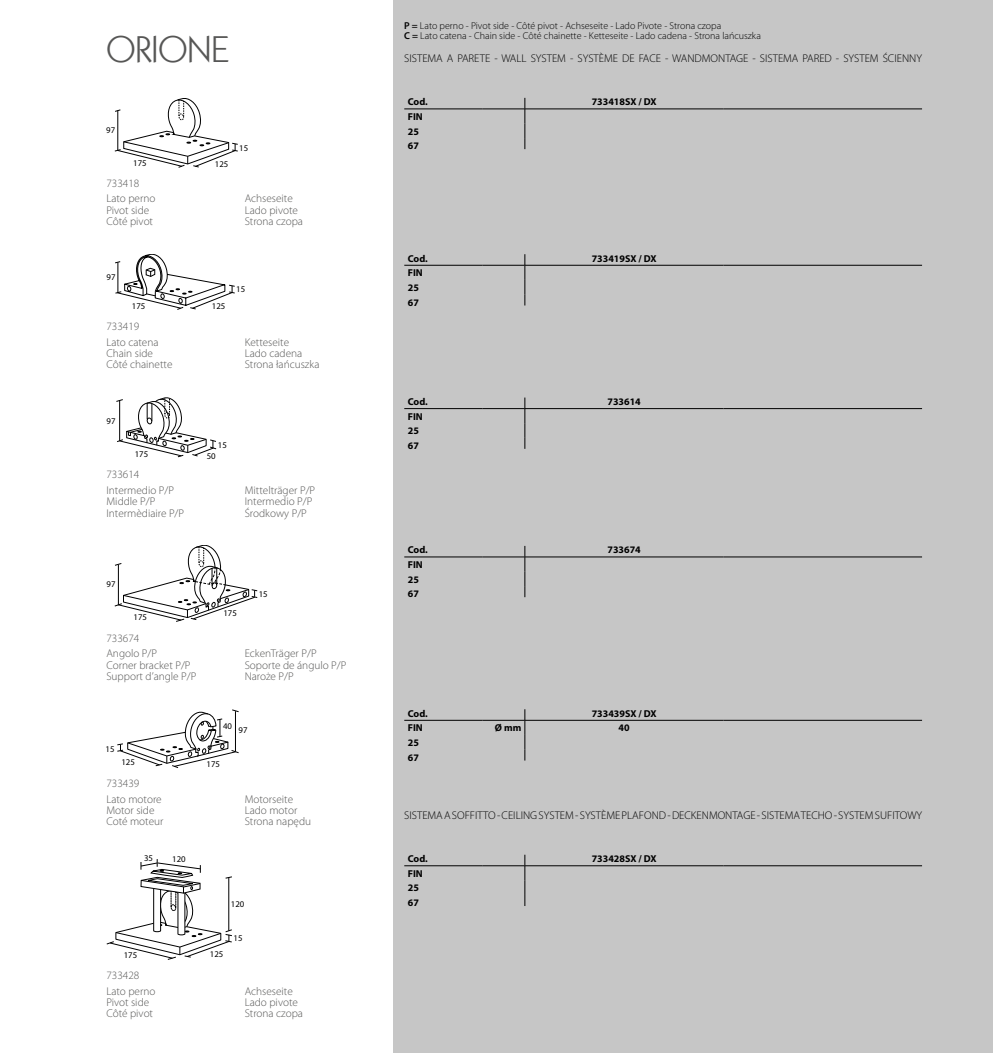
<style>
.page{position:relative;width:993px;height:1053px;background:#fff}
.page>*{position:absolute;margin:0;border:0;box-sizing:border-box;transform-origin:0 0}
.t1{font:37.5px "Kabel IT Cby BT";color:#575756}
.t2{font:300 11.25px/11.2px "Myriad Pro";color:#575756}
.t3{font:300 11.25px "Myriad Pro";color:#000}
.t4{font:300 10px/10.5px "Myriad Pro";color:#000}
.t5{font:700 10px/14.6px "Myriad Pro";color:#000}
.t6{font:8.75px "Myriad Pro";color:#000}
.s1{font-weight:600}
</style>
<div class="page">
<div style="left:393px;top:0;width:599px;height:1052px;background:#c6c6c6"></div>
<svg style="left:114px;top:98px;width:124px;height:70px"></svg>
<svg style="left:115px;top:254px;width:120px;height:56px"></svg>
<svg style="left:116px;top:397px;width:101px;height:60px"></svg>
<svg style="left:114px;top:545px;width:144px;height:77px"></svg>
<svg style="left:117px;top:709px;width:122px;height:59px"></svg>
<svg style="left:106px;top:859px;width:126px;height:101px"></svg>
<hr style="left:404px;top:109px;width:78px;height:1px;background:#000">
<hr style="left:482px;top:109px;width:42px;height:1px;background:#000">
<hr style="left:524px;top:109px;width:199px;height:1px;background:#000">
<hr style="left:723px;top:109px;width:198px;height:1px;background:#000">
<svg style="left:524px;top:98px;width:1px;height:51px"></svg>
<hr style="left:404px;top:265px;width:78px;height:1px;background:#000">
<hr style="left:482px;top:265px;width:42px;height:1px;background:#000">
<hr style="left:524px;top:265px;width:199px;height:1px;background:#000">
<hr style="left:723px;top:265px;width:198px;height:1px;background:#000">
<svg style="left:524px;top:254px;width:1px;height:51px"></svg>
<hr style="left:404px;top:408px;width:78px;height:1px;background:#000">
<hr style="left:482px;top:408px;width:42px;height:1px;background:#000">
<hr style="left:524px;top:408px;width:199px;height:1px;background:#000">
<hr style="left:723px;top:408px;width:198px;height:1px;background:#000">
<svg style="left:524px;top:397px;width:1px;height:52px"></svg>
<hr style="left:404px;top:556px;width:78px;height:1px;background:#000">
<hr style="left:482px;top:556px;width:42px;height:1px;background:#000">
<hr style="left:524px;top:556px;width:199px;height:1px;background:#000">
<hr style="left:723px;top:556px;width:198px;height:1px;background:#000">
<svg style="left:524px;top:546px;width:1px;height:51px"></svg>
<hr style="left:404px;top:720px;width:78px;height:1px;background:#000">
<hr style="left:482px;top:720px;width:42px;height:1px;background:#000">
<hr style="left:524px;top:720px;width:199px;height:1px;background:#000">
<hr style="left:723px;top:720px;width:198px;height:1px;background:#000">
<svg style="left:524px;top:709px;width:1px;height:51px"></svg>
<hr style="left:404px;top:865px;width:78px;height:1px;background:#000">
<hr style="left:482px;top:865px;width:42px;height:1px;background:#000">
<hr style="left:524px;top:865px;width:199px;height:1px;background:#000">
<hr style="left:723px;top:865px;width:198px;height:1px;background:#000">
<svg style="left:524px;top:854px;width:1px;height:51px"></svg>
<h1 class="t1" style="left:106px;top:26px;width:124px">ORIONE</h1>
<p class="t6" style="left:106px;top:124px;width:10px">97</p>
<p class="t6" style="left:133px;top:158px;width:15px">175</p>
<p class="t6" style="left:215px;top:158px;width:15px">125</p>
<p class="t6" style="left:239px;top:142px;width:10px">15</p>
<p class="t2" style="left:106px;top:175px;width:51px;line-height:15.5px">733418<br>Lato perno</p>
<p class="t2" style="left:106px;top:204px;width:48px">Pivot side<br>Côté pivot</p>
<p class="t2" style="left:244px;top:193px;width:60px">Achseseite<br>Lado pivote<br>Strona czopa</p>
<p class="t6" style="left:107px;top:272px;width:10px">97</p>
<p class="t6" style="left:132px;top:300px;width:15px">175</p>
<p class="t6" style="left:212px;top:300px;width:15px">125</p>
<p class="t6" style="left:236px;top:284px;width:10px">15</p>
<p class="t2" style="left:106px;top:318px;width:54px;line-height:15.5px">733419<br>Lato catena</p>
<p class="t2" style="left:106px;top:347px;width:68px">Chain side<br>Côté chainette</p>
<p class="t2" style="left:244px;top:336px;width:76px">Ketteseite<br>Lado cadena<br>Strona łańcuszka</p>
<p class="t6" style="left:107px;top:415px;width:10px">97</p>
<p class="t6" style="left:218px;top:440px;width:10px">15</p>
<p class="t6" style="left:135px;top:449px;width:15px">175</p>
<p class="t6" style="left:207px;top:450px;width:10px">50</p>
<p class="t2" style="left:106px;top:467px;width:69px;line-height:15.5px">733614<br>Intermedio P/P</p>
<p class="t2" style="left:106px;top:495px;width:79px">Middle P/P<br>Intermèdiaire P/P</p>
<p class="t2" style="left:244px;top:484px;width:72px">Mittelträger P/P<br>Intermedio P/P<br>Środkowy P/P</p>
<p class="t6" style="left:107px;top:578px;width:10px">97</p>
<p class="t6" style="left:133px;top:612px;width:15px">175</p>
<p class="t6" style="left:223px;top:608px;width:15px">175</p>
<p class="t6" style="left:259px;top:588px;width:10px">15</p>
<p class="t2" style="left:106px;top:630px;width:52px;line-height:15.5px">733674<br>Angolo P/P</p>
<p class="t2" style="left:106px;top:659px;width:92px">Corner bracket P/P<br>Support d’angle P/P</p>
<p class="t2" style="left:244px;top:648px;width:103px">EckenTräger P/P<br>Soporte de ángulo P/P<br>Naroże P/P</p>
<p class="t6" style="left:105px;top:743px;width:10px">15</p>
<p class="t6" style="left:121px;top:756px;width:15px">125</p>
<p class="t6" style="left:223px;top:721px;width:10px">40</p>
<p class="t6" style="left:238px;top:724px;width:10px">97</p>
<p class="t6" style="left:206px;top:758px;width:15px">175</p>
<p class="t2" style="left:106px;top:775px;width:57px;line-height:15.5px">733439<br>Lato motore</p>
<p class="t2" style="left:106px;top:804px;width:59px">Motor side<br>Coté moteur</p>
<p class="t2" style="left:244px;top:793px;width:68px">Motorseite<br>Lado motor<br>Strona napędu</p>
<p class="t6" style="left:144px;top:852px;width:10px">35</p>
<p class="t6" style="left:172px;top:853px;width:15px">120</p>
<p class="t6" style="left:124px;top:949px;width:15px">175</p>
<p class="t6" style="left:231px;top:898px;width:15px">120</p>
<p class="t6" style="left:210px;top:948px;width:15px">125</p>
<p class="t6" style="left:233px;top:933px;width:10px">15</p>
<p class="t2" style="left:106px;top:967px;width:51px;line-height:15.5px">733428<br>Lato perno</p>
<p class="t2" style="left:106px;top:996px;width:48px">Pivot side<br>Côté pivot</p>
<p class="t2" style="left:244px;top:985px;width:60px">Achseseite<br>Lado pivote<br>Strona czopa</p>
<p class="t4" style="left:404px;top:20px;width:358px"><span class="s1">P =</span> Lato perno - Pivot side - Côté pivot - Achseseite - Lado Pivote - Strona czopa<br><span class="s1">C =</span> Lato catena - Chain side - Côté chainette - Ketteseite - Lado cadena - Strona lańcuszka</p>
<p class="t3" style="left:404px;top:51px;width:519px">SISTEMA A PARETE - WALL SYSTEM - SYSTÈME DE FACE - WANDMONTAGE - SISTEMA PARED - SYSTEM ŚCIENNY</p>
<p class="t5" style="left:407px;top:94px;width:22px">Cod.</p>
<p class="t5" style="left:591px;top:94px;width:66px">733418SX / DX</p>
<p class="t5" style="left:407px;top:109px;width:17px">FIN<br>25<br>67</p>
<p class="t5" style="left:407px;top:251px;width:22px">Cod.</p>
<p class="t5" style="left:591px;top:251px;width:66px">733419SX / DX</p>
<p class="t5" style="left:407px;top:265px;width:17px">FIN<br>25<br>67</p>
<p class="t5" style="left:407px;top:394px;width:22px">Cod.</p>
<p class="t5" style="left:607px;top:394px;width:35px">733614</p>
<p class="t5" style="left:407px;top:408px;width:17px">FIN<br>25<br>67</p>
<p class="t5" style="left:407px;top:542px;width:22px">Cod.</p>
<p class="t5" style="left:607px;top:542px;width:35px">733674</p>
<p class="t5" style="left:407px;top:557px;width:17px">FIN<br>25<br>67</p>
<p class="t5" style="left:407px;top:705px;width:22px">Cod.</p>
<p class="t5" style="left:591px;top:705px;width:66px">733439SX / DX</p>
<p class="t5" style="left:407px;top:720px;width:17px">FIN</p>
<p class="t5" style="left:494px;top:720px;width:28px">Ø mm</p>
<p class="t5" style="left:618px;top:720px;width:13px">40</p>
<p class="t5" style="left:407px;top:735px;width:13px">25<br>67</p>
<p class="t3" style="left:404px;top:808px;width:519px">SISTEMAASOFFITTO-CEILINGSYSTEM-SYSTÈMEPLAFOND-DECKENMONTAGE-SISTEMATECHO-SYSTEMSUFITOWY</p>
<p class="t5" style="left:407px;top:851px;width:22px">Cod.</p>
<p class="t5" style="left:591px;top:851px;width:66px">733428SX / DX</p>
<p class="t5" style="left:407px;top:865px;width:17px">FIN<br>25<br>67</p>
</div>
